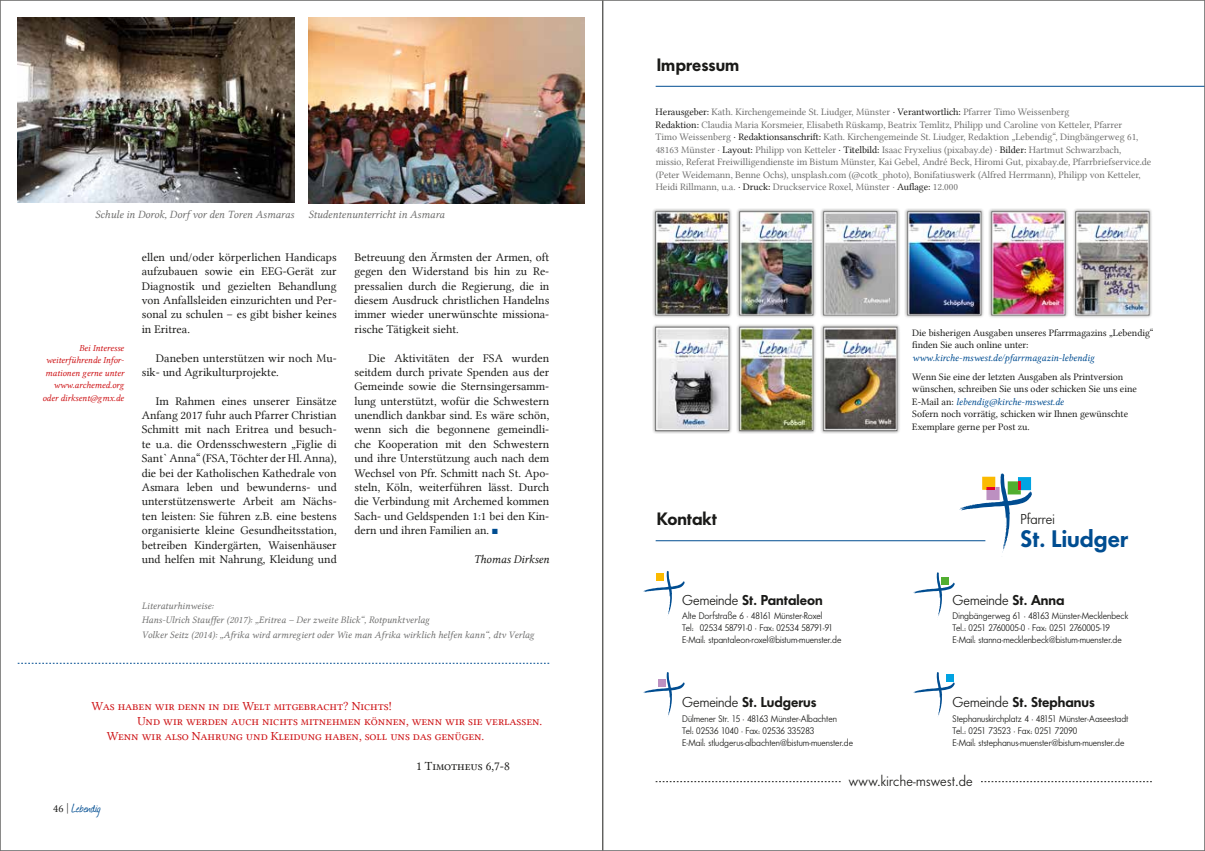
<style>
.page{position:relative;width:1205px;height:851px;background:#fff}
.page>*{position:absolute;margin:0;border:0;box-sizing:border-box;transform-origin:0 0}
.t1{font:600 25px "Futura No 2 D";color:#004d91}
.t2{font:600 18.75px "Futura No 2 D";color:#1a1a18}
.t3{font:600 15px "Futura No 2 D";color:#1a1a18}
.t4{font:15px "Futura No 2 D";color:#1a1a18}
.t5{font:15px "Futura No 2 D";letter-spacing:.02em;color:#1a1a18}
.t6{font:15px "Journal";color:#004d91}
.t7{font:12.5px "Lin Libertine Capitals";letter-spacing:-.005em;color:#cd1316}
.t8{font:12.5px "Lin Libertine Capitals";letter-spacing:-.005em;color:#1a1a18}
.t9{font:11.88px/14.4px "Lin Libertine";color:#1a1a18;text-align:justify}
.t10{font:11.88px "Lin Libertine I";letter-spacing:-.005em;color:#1a1a18}
.t11{font:11.25px "Lin Libertine I";letter-spacing:-.005em;color:#6f6f6e}
.t12{font:10px/12.5px "Lin Libertine";letter-spacing:-.005em;color:#6f6f6e}
.t13{font:10px/12px "Futura No 2 D";color:#1a1a18}
.t14{font:10px/12.5px "Lin Libertine";letter-spacing:-.005em;color:#1a1a18}
.t15{font:10px/14.4px "Lin Libertine I";color:#6f6f6e}
.t16{font:10px "Lin Libertine I";letter-spacing:-.005em;color:#004d91}
.t17{font:9.38px/12.5px "Lin Libertine I";letter-spacing:-.005em;color:#cd1316;text-align:right}
.s1{color:#004d91}
.s2{font-family:"Lin Libertine";font-size:11.25px;color:#1a1a18}
.s3{color:#1a1a18}
.s4{font-family:"Lin Libertine";color:#1a1a18}
.s5{font-weight:400}
.s6{font-weight:600}
</style>
<div class="page">
<svg style="left:18px;top:663px;width:531px;height:1px"></svg>
<img style="left:308px;top:18px;width:277px;height:185px">
<img style="left:18px;top:18px;width:276px;height:185px">
<svg style="left:959px;top:473px;width:73px;height:80px"></svg>
<svg style="left:643px;top:571px;width:42px;height:44px"></svg>
<svg style="left:913px;top:572px;width:42px;height:44px"></svg>
<svg style="left:913px;top:672px;width:42px;height:44px"></svg>
<svg style="left:643px;top:672px;width:42px;height:44px"></svg>
<svg style="left:981px;top:781px;width:171px;height:1px"></svg>
<svg style="left:656px;top:781px;width:184px;height:1px"></svg>
<hr style="left:656px;top:86px;width:549px;height:1px;background:#004d91">
<hr style="left:656px;top:540px;width:329px;height:1px;background:#004d91">
<div style="left:652px;top:208px;width:81px;height:110px;background:#1a1a18;opacity:.5"></div>
<img style="left:657px;top:213px;width:70px;height:100px">
<div style="left:655px;top:211px;width:74px;height:104px;border:1px solid #6f6f6e"></div>
<div style="left:736px;top:208px;width:81px;height:110px;background:#1a1a18;opacity:.5"></div>
<img style="left:741px;top:213px;width:70px;height:100px">
<div style="left:739px;top:211px;width:74px;height:104px;border:1px solid #6f6f6e"></div>
<div style="left:820px;top:208px;width:81px;height:110px;background:#1a1a18;opacity:.5"></div>
<img style="left:825px;top:213px;width:70px;height:100px">
<div style="left:823px;top:211px;width:74px;height:104px;border:1px solid #6f6f6e"></div>
<div style="left:904px;top:208px;width:81px;height:110px;background:#1a1a18;opacity:.5"></div>
<img style="left:909px;top:213px;width:70px;height:100px">
<div style="left:907px;top:211px;width:74px;height:104px;border:1px solid #6f6f6e"></div>
<div style="left:988px;top:208px;width:81px;height:110px;background:#1a1a18;opacity:.5"></div>
<img style="left:993px;top:213px;width:70px;height:100px">
<div style="left:991px;top:211px;width:74px;height:104px;border:1px solid #6f6f6e"></div>
<div style="left:1072px;top:208px;width:81px;height:110px;background:#1a1a18;opacity:.5"></div>
<img style="left:1077px;top:213px;width:70px;height:100px">
<div style="left:1075px;top:211px;width:74px;height:104px;border:1px solid #6f6f6e"></div>
<div style="left:652px;top:323px;width:81px;height:111px;background:#1a1a18;opacity:.5"></div>
<img style="left:657px;top:329px;width:70px;height:100px">
<div style="left:655px;top:327px;width:74px;height:104px;border:1px solid #6f6f6e"></div>
<div style="left:736px;top:323px;width:81px;height:111px;background:#1a1a18;opacity:.5"></div>
<img style="left:741px;top:329px;width:70px;height:100px">
<div style="left:739px;top:327px;width:74px;height:104px;border:1px solid #6f6f6e"></div>
<div style="left:820px;top:323px;width:81px;height:111px;background:#1a1a18;opacity:.5"></div>
<img style="left:825px;top:329px;width:70px;height:100px">
<div style="left:823px;top:327px;width:74px;height:104px;border:1px solid #6f6f6e"></div>
<hr style="left:602px;top:0;width:1px;height:850px;background:#1a1a18">
<p class="t11" style="left:95px;top:208px;width:200px">Schule in Dorok, Dorf vor den Toren Asmaras</p>
<p class="t11" style="left:308px;top:208px;width:138px">Studentenunterricht in Asmara</p>
<p class="t17" style="left:42px;top:341px;width:83px">Bei Interesse weiterführende Infor&shy;mationen gerne unter www.archemed.org oder dirksent@gmx.de</p>
<p class="t9" style="left:354px;top:250px;width:196px">Betreuung den Ärmsten der Armen, oft gegen den Widerstand bis hin zu Re&shy;pressalien durch die Regierung, die in diesem Ausdruck christlichen Handelns immer wieder unerwünschte missiona&shy;rische Tätigkeit sieht.</p>
<p class="t9" style="left:354px;top:350px;width:196px;text-indent:14px">Die Aktivitäten der FSA wurden seitdem durch private Spenden aus der Gemeinde sowie die Sternsingersamm&shy;lung unterstützt, wofür die Schwestern unendlich dankbar sind. Es wäre schön, wenn sich die begonnene gemeindli&shy;che Kooperation mit den Schwestern und ihre Unterstützung auch nach dem Wechsel von Pfr. Schmitt nach St. Apo&shy;steln, Köln, weiterführen lässt. Durch die Verbindung mit Archemed kommen Sach- und Geldspenden 1:1 bei den Kin&shy;dern und ihren Familien an. <span class="s1">■</span></p>
<p class="t10" style="left:474px;top:552px;width:77px">Thomas Dirksen</p>
<p class="t15" style="left:142px;top:598px;width:394px">Literaturhinweise:<br>Hans-Ulrich Stauffer (2017): „Eritrea – Der zweite Blick“, Rotpunktverlag<br>Volker Seitz (2014): „Afrika wird armregiert oder Wie man Afrika wirklich helfen kann“, dtv Verlag</p>
<p class="t9" style="left:142px;top:250px;width:196px">ellen und/oder körperlichen Handicaps aufzubauen sowie ein EEG-Gerät zur Diagnostik und gezielten Behandlung von Anfallsleiden einzurichten und Per&shy;sonal zu schulen – es gibt bisher keines in Eritrea.</p>
<p class="t9" style="left:142px;top:350px;width:196px;text-indent:14px">Daneben unterstützen wir noch Mu&shy;sik- und Agrikulturprojekte.</p>
<p class="t9" style="left:142px;top:393px;width:196px;text-indent:14px">Im Rahmen eines unserer Einsätze Anfang 2017 fuhr auch Pfarrer Christian Schmitt mit nach Eritrea und besuch&shy;te u.a. die Ordensschwestern „Figlie di Sant` Anna“ (FSA, Töchter der Hl. Anna), die bei der Katholischen Kathedrale von Asmara leben und bewunderns- und unterstützenswerte Arbeit am Nächs&shy;ten leisten: Sie führen z.B. eine bestens organisierte kleine Gesundheitsstation, betreiben Kindergärten, Waisenhäuser und helfen mit Nahrung, Kleidung und</p>
<p class="t7" style="left:91px;top:698px;width:302px">Was haben wir denn in die Welt mitgebracht? Nichts!</p>
<p class="t7" style="left:137px;top:713px;width:406px">Und wir werden auch nichts mitnehmen können, wenn wir sie verlassen.</p>
<p class="t7" style="left:107px;top:728px;width:379px">Wenn wir also Nahrung und Kleidung haben, soll uns das genügen.</p>
<p class="t8" style="left:416px;top:758px;width:95px">1 Timotheus 6,7-8</p>
<p class="t6" style="left:53px;top:797px;width:49px"><span class="s2">46 |</span> Lebendig</p>
<h2 class="t2" style="left:657px;top:54px;width:84px">Impressum</h2>
<p class="t12" style="left:656px;top:106px;width:497px"><span class="s3">Herausgeber:</span> Kath. Kirchengemeinde St. Liudger, Münster <span class="s3">· Verantwortlich:</span> Pfarrer Timo Weissenberg<br><span class="s3">Redaktion:</span> Claudia Maria Korsmeier, Elisabeth Rüskamp, Beatrix Temlitz, Philipp und Caroline von Ketteler, Pfarrer<br>Timo Weissenberg <span class="s3">· Redaktionsanschrift:</span> Kath. Kirchengemeinde St. Liudger, Redaktion „Lebendig“, Dingbängerweg 61, 48163 Münster · <span class="s3">Layout:</span> Philipp von Ketteler <span class="s3">· Titelbild:</span> Isaac Fryxelius (pixabay.de) · <span class="s3">Bilder:</span> Hartmut Schwarzbach, missio, Referat Freiwilligendienste im Bistum Münster, Kai Gebel, André Beck, Hiromi Gut, pixabay.de, Pfarrbriefservice.de (Peter Weidemann, Benne Ochs), unsplash.com (@cotk_photo), Bonifatiuswerk (Alfred Herrmann), Philipp von Ketteler, Heidi Rillmann, u.a. <span class="s3">· Druck:</span> Druckservice Roxel, Münster · <span class="s3">Auflage:</span> 12.000</p>
<p class="t14" style="left:912px;top:326px;width:243px">Die bisherigen Ausgaben unseres Pfarrmagazins „Lebendig“ finden Sie auch online unter:</p>
<p class="t16" style="left:912px;top:352px;width:184px">www.kirche-mswest.de/pfarrmagazin-lebendig</p>
<p class="t14" style="left:912px;top:370px;width:226px">Wenn Sie eine der letzten Ausgaben als Printversion wünschen, schreiben Sie uns oder schicken Sie uns eine</p>
<p class="t16" style="left:912px;top:396px;width:153px"><span class="s4">E-Mail an:</span> lebendig@kirche-mswest.de</p>
<p class="t14" style="left:912px;top:407px;width:217px">Sofern noch vorrätig, schicken wir Ihnen gewünschte<br>Exemplare gerne per Post zu.</p>
<h2 class="t2" style="left:657px;top:507px;width:62px">Kontakt</h2>
<p class="t4" style="left:1020px;top:510px;width:36px">Pfarrei</p>
<h1 class="t1" style="left:1020px;top:523px;width:109px">St. Liudger</h1>
<p class="t3" style="left:682px;top:591px;width:142px"><span class="s5">Gemeinde</span> St. Pantaleon</p>
<p class="t4" style="left:952px;top:591px;width:113px">Gemeinde <span class="s6">St. Anna</span></p>
<p class="t13" style="left:682px;top:610px;width:161px">Alte Dorfstraße 6 · 48161 Münster-Roxel<br>Tel: 02534 58791-0 · Fax: 02534 58791-91<br>E-Mail: stpantaleon-roxel@bistum-muenster.de</p>
<p class="t13" style="left:952px;top:610px;width:177px">Dingbängerweg 61 · 48163 Münster-Mecklenbeck<br>Tel.: 0251 2760005-0 · Fax: 0251 2760005-19<br>E-Mail: stanna-mecklenbeck@bistum-muenster.de</p>
<p class="t3" style="left:682px;top:692px;width:136px"><span class="s5">Gemeinde</span> St. Ludgerus</p>
<p class="t3" style="left:952px;top:692px;width:144px"><span class="s5">Gemeinde</span> St. Stephanus</p>
<p class="t13" style="left:682px;top:712px;width:172px">Dülmener Str. 15 · 48163 Münster-Albachten<br>Tel: 02536 1040 · Fax: 02536 335283<br>E-Mail: stludgerus-albachten@bistum-muenster.de</p>
<p class="t13" style="left:952px;top:712px;width:177px">Stephanuskirchplatz 4 · 48151 Münster-Aaseestadt<br>Tel.: 0251 73523 · Fax: 0251 72090<br>E-Mail: ststephanus-muenster@bistum-muenster.de</p>
<p class="t5" style="left:849px;top:772px;width:125px">www.kirche-mswest.de</p>
</div>
